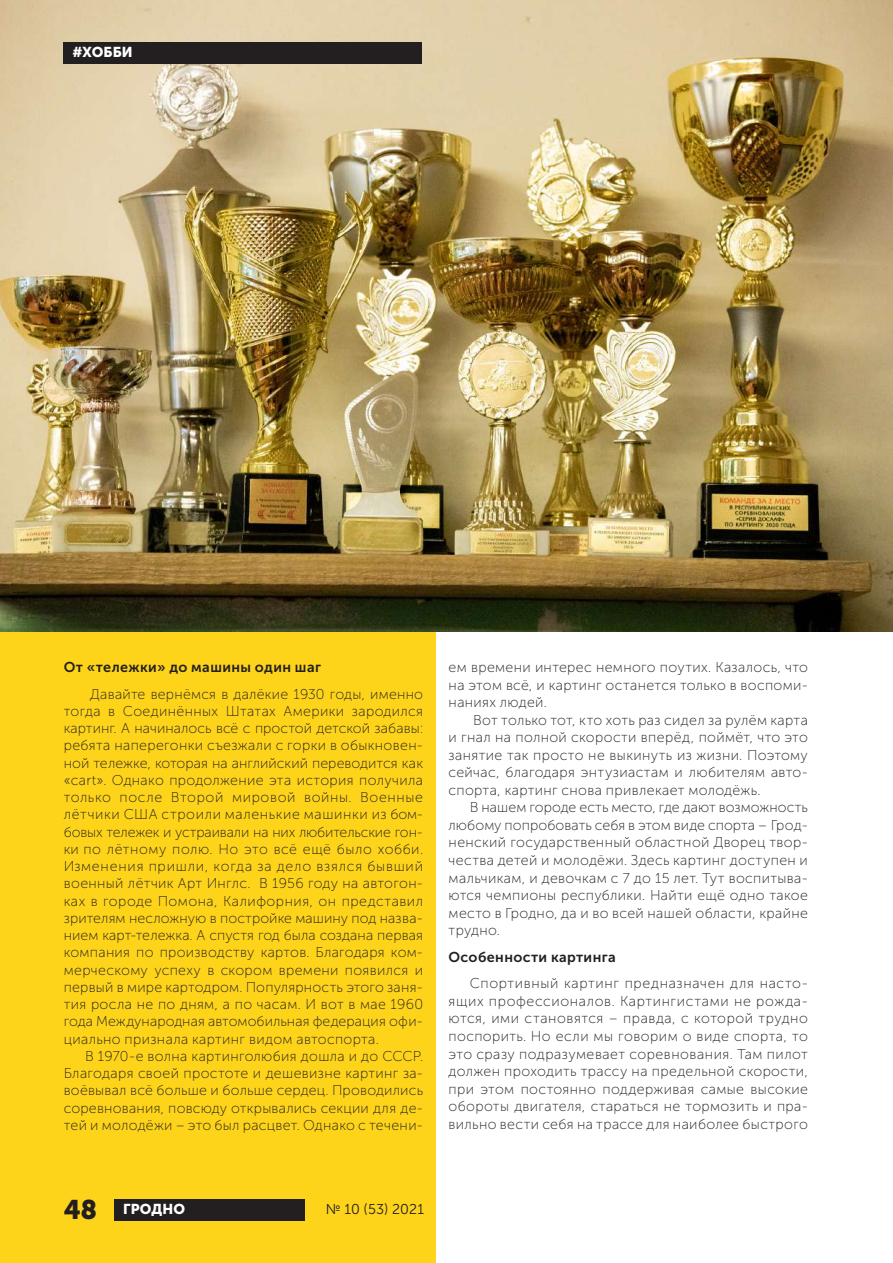
<style>
.page{position:relative;width:893px;height:1263px;background:#fff}
.page>*{position:absolute;margin:0;border:0;box-sizing:border-box;transform-origin:0 0}
.t1{font:14.25px/17.2px "Museo Sans Cyrl 100";letter-spacing:.025em;color:#231f20;text-align:justify}
.t2{font:14.25px "Museo Sans Cyrl 700";letter-spacing:.025em;color:#231f20}
.t3{font:14.25px "Museo Sans Cyrl 900";letter-spacing:.01em;color:#fff}
.t4{font:14.25px "Museo Sans Cyrl 300";letter-spacing:.01em;color:#231f20}
.s1{font-size:26.85px;color:#231f20}
</style>
<div class="page">
<div style="left:0;top:610px;width:436px;height:653px;background:#fed41a"></div>
<img style="left:0;top:0;width:893px;height:631px">
<div style="left:114px;top:1199px;width:191px;height:21px;background:#231f20"></div>
<div style="left:64px;top:43px;width:358px;height:21px;background:#231f20"></div>
<p class="t3" style="left:72px;top:44px;width:62px">#ХОББИ</p>
<p class="t2" style="left:64px;top:659px;width:259px">От «тележки» до машины один шаг</p>
<p class="t1" style="left:64px;top:685px;width:361px;text-indent:27px">Давайте вернёмся в далёкие 1930 годы, именно тогда в Соединённых Штатах Америки зародился картинг. А начиналось всё с простой детской забавы: ребята наперегонки съезжали с горки в обыкновен&shy;ной тележке, которая на английский переводится как «cart». Однако продолжение эта история получила только после Второй мировой войны. Военные лётчики США строили маленькие машинки из бом&shy;бовых тележек и устраивали на них любительские гон&shy;ки по лётному полю. Но это всё ещё было хобби.<br>Изменения пришли, когда за дело взялся бывший военный лётчик Арт Инглс. В 1956 году на автогон&shy;ках в городе Помона, Калифорния, он представил зрителям несложную в постройке машину под назва&shy;нием карт-тележка. А спустя год была создана первая компания по производству картов. Благодаря ком&shy;мерческому успеху в скором времени появился и первый в мире картодром. Популярность этого заня&shy;тия росла не по дням, а по часам. И вот в мае 1960 года Международная автомобильная федерация офи&shy;циально признала картинг видом автоспорта.</p>
<p class="t1" style="left:64px;top:1047px;width:361px;text-indent:21px">В 1970-е волна картинголюбия дошла и до СССР.<br>Благодаря своей простоте и дешевизне картинг за&shy;воёвывал всё больше и больше сердец. Проводились соревнования, повсюду открывались секции для де&shy;тей и молодёжи – это был расцвет. Однако с течени-</p>
<p class="t1" style="left:449px;top:658px;width:361px">ем времени интерес немного поутих. Казалось, что на этом всё, и картинг останется только в воспоми&shy;наниях людей.</p>
<p class="t1" style="left:449px;top:711px;width:361px;text-indent:25px">Вот только тот, кто хоть раз сидел за рулём карта и гнал на полной скорости вперёд, поймёт, что это занятие так просто не выкинуть из жизни. Поэтому сейчас, благодаря энтузиастам и любителям авто&shy;спорта, картинг снова привлекает молодёжь.</p>
<p class="t1" style="left:449px;top:799px;width:361px;text-indent:21px">В нашем городе есть место, где дают возможность любому попробовать себя в этом виде спорта – Грод&shy;ненский государственный областной Дворец твор&shy;чества детей и молодёжи. Здесь картинг доступен и мальчикам, и девочкам с 7 до 15 лет. Тут воспитыва&shy;ются чемпионы республики. Найти ещё одно такое место в Гродно, да и во всей нашей области, крайне трудно.</p>
<p class="t2" style="left:449px;top:949px;width:169px">Особенности картинга</p>
<p class="t1" style="left:449px;top:975px;width:361px;text-indent:21px">Спортивный картинг предназначен для насто&shy;ящих профессионалов. Картингистами не рожда&shy;ются, ими становятся – правда, с которой трудно поспорить. Но если мы говорим о виде спорта, то это сразу подразумевает соревнования. Там пилот должен проходить трассу на предельной скорости, при этом постоянно поддерживая самые высокие обороты двигателя, стараться не тормозить и пра&shy;вильно вести себя на трассе для наиболее быстрого</p>
<p class="t3" style="left:64px;top:1201px;width:123px"><span class="s1">48</span> ГРОДНО</p>
<p class="t4" style="left:326px;top:1201px;width:100px">№ 10 (53) 2021</p>
</div>
